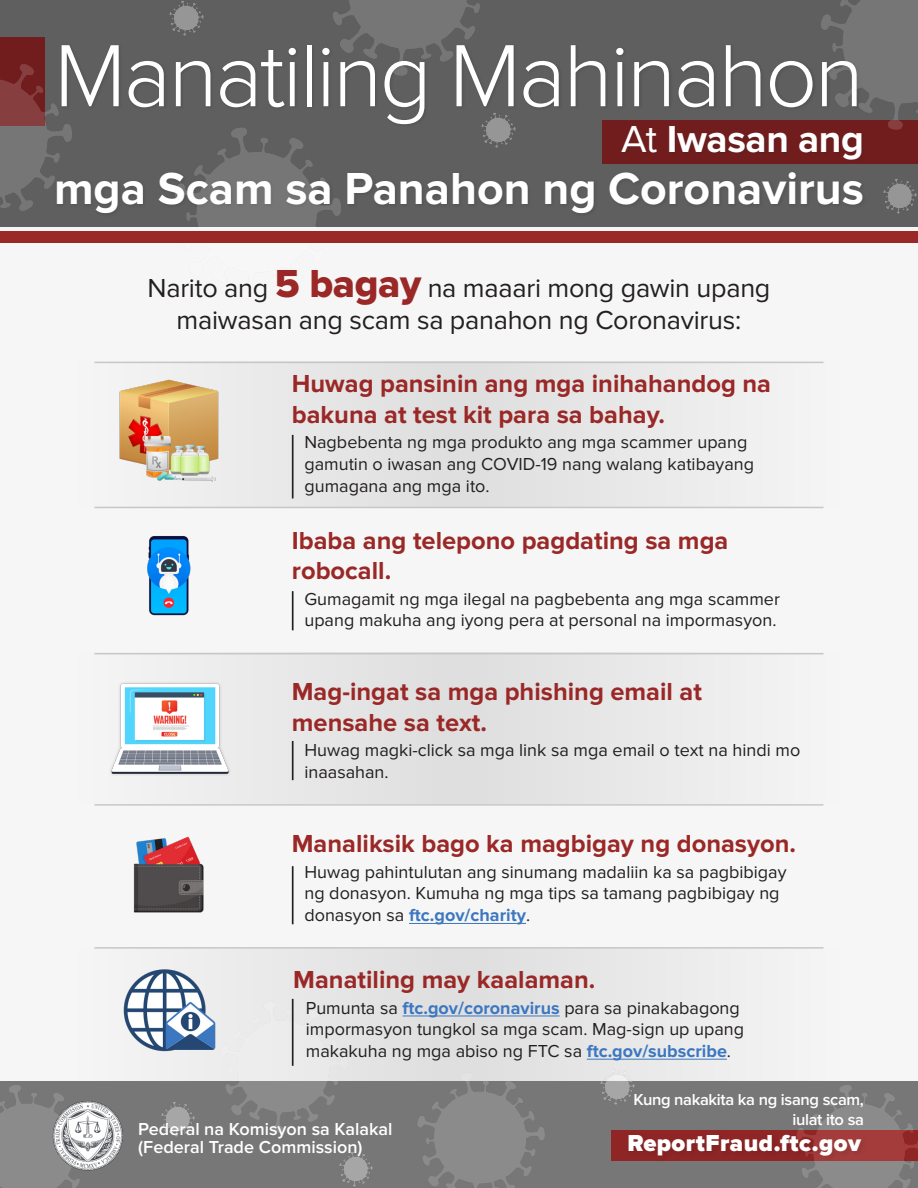
<style>
.page{position:relative;width:918px;height:1188px;background:#f6f6f6}
.page>*{position:absolute;margin:0;border:0;box-sizing:border-box;transform-origin:0 0}
.t1{font:300 91.5px "Proxima Nova";letter-spacing:-.03em;color:#fff}
.t2{font:700 46.5px "Proxima Nova";color:#fff}
.t3{font:700 39px "Proxima Nova";letter-spacing:-.01em;color:#fff}
.t4{font:27px/32.4px "Proxima Nova";letter-spacing:-.01em;color:#231f20;text-align:center}
.t5{font:700 25.5px/30.6px "Proxima Nova";color:#9a2827}
.t6{font:900 24px "Proxima Nova";letter-spacing:.02em;color:#fff}
.t7{font:18px/21.6px "Proxima Nova";color:#231f20}
.t8{font:600 18px/18px "Proxima Nova";color:#fff}
.t9{font:600 16.5px/19.8px "Proxima Nova";letter-spacing:-.02em;color:#fff;text-align:right}
.s1{font-weight:400}
.s2{font-family:"Proxima Nova Extrabld";font-size:40.5px;color:#9a2827}
.s3{font-weight:700;color:#3c77c0}
</style>
<div class="page">
<div style="left:459px;top:653px;width:381px;height:151px;background:#eaeaea"></div>
<div style="left:78px;top:653px;width:381px;height:151px;background:linear-gradient(to right,#f5f5f5,#dedede)"></div>
<div style="left:459px;top:947px;width:381px;height:135px;background:#eaeaea"></div>
<div style="left:78px;top:947px;width:381px;height:135px;background:linear-gradient(to right,#f6f6f5,#ddddde)"></div>
<img style="left:147px;top:536px;width:44px;height:80px">
<div style="left:109px;top:681px;width:123px;height:96px;background:#ececec"></div>
<img style="left:108px;top:680px;width:121px;height:97px">
<div style="left:459px;top:362px;width:381px;height:146px;background:#eaeaea"></div>
<div style="left:78px;top:362px;width:381px;height:146px;background:linear-gradient(to right,#f5f5f5,#dedede)"></div>
<hr style="left:292px;top:741px;width:2px;height:39px;background:#231f20">
<img style="left:119px;top:379px;width:100px;height:103px">
<hr style="left:292px;top:866px;width:2px;height:58px;background:#231f20">
<img style="left:133px;top:836px;width:71px;height:77px">
<div style="left:0;top:1081px;width:918px;height:107px;background:#777"></div>
<img style="left:216px;top:997px;width:137px;height:136px">
<img style="left:798px;top:1080px;width:120px;height:108px">
<img style="left:0;top:1080px;width:98px;height:108px">
<img style="left:412px;top:1067px;width:133px;height:121px">
<img style="left:161px;top:1102px;width:34px;height:35px">
<img style="left:600px;top:1069px;width:35px;height:36px">
<img style="left:339px;top:1152px;width:34px;height:35px">
<img style="left:49px;top:1098px;width:74px;height:75px">
<svg style="left:611px;top:1130px;width:307px;height:30px;background:#982f2e"></svg>
<div style="left:627px;top:1134px;width:241px;height:28px;background:#231f20;opacity:.15"></div>
<div style="left:0;top:0;width:918px;height:226px;background:#5f5f5f"></div>
<div style="left:603px;top:121px;width:315px;height:43px;background:#721d1d"></div>
<div style="left:0;top:37px;width:44px;height:89px;background:#721d1d"></div>
<div style="left:60px;top:43px;width:800px;height:85px;background:#5f5f5f"></div>
<div style="left:621px;top:125px;width:245px;height:38px;background:#701d1d"></div>
<img style="left:169px;top:128px;width:179px;height:99px">
<img style="left:814px;top:0;width:104px;height:130px">
<img style="left:0;top:47px;width:78px;height:180px">
<img style="left:333px;top:0;width:147px;height:76px">
<img style="left:883px;top:179px;width:34px;height:35px">
<img style="left:481px;top:113px;width:35px;height:35px">
<img style="left:169px;top:1px;width:35px;height:35px">
<div style="left:0;top:231px;width:918px;height:12px;background:#9a2827"></div>
<img style="left:121px;top:968px;width:96px;height:84px">
<hr style="left:403px;top:1016px;width:157px;height:1px;background:#3c77c0">
<hr style="left:587px;top:1059px;width:140px;height:1px;background:#3c77c0">
<hr style="left:94px;top:362px;width:730px;height:1px;background:#c7c7c7">
<hr style="left:94px;top:507px;width:730px;height:1px;background:#c7c7c7">
<hr style="left:94px;top:653px;width:730px;height:1px;background:#c7c7c7">
<hr style="left:94px;top:804px;width:730px;height:2px;background:#c7c7c7">
<hr style="left:94px;top:947px;width:730px;height:2px;background:#c7c7c7">
<hr style="left:409px;top:923px;width:117px;height:1px;background:#3c77c0">
<hr style="left:292px;top:435px;width:2px;height:63px;background:#231f20">
<hr style="left:292px;top:591px;width:2px;height:39px;background:#231f20">
<hr style="left:292px;top:999px;width:2px;height:67px;background:#231f20">
<p class="t1" style="left:54px;top:23px;width:812px">Manatiling Mahinahon</p>
<p class="t3" style="left:621px;top:116px;width:244px"><span class="s1">At</span> Iwasan ang</p>
<p class="t2" style="left:54px;top:162px;width:811px">mga Scam sa Panahon ng Coronavirus</p>
<p class="t4" style="left:148px;top:272px;width:624px">Narito ang <span class="s2">5 bagay</span> na maaari mong gawin upang maiwasan ang scam sa panahon ng Coronavirus:</p>
<p class="t5" style="left:292px;top:369px;width:481px">Huwag pansinin ang mga inihahandog na bakuna at test kit para sa bahay.</p>
<p class="t7" style="left:304px;top:432px;width:451px">Nagbebenta ng mga produkto ang mga scammer upang gamutin o iwasan ang COVID-19 nang walang katibayang gumagana ang mga ito.</p>
<p class="t5" style="left:292px;top:525px;width:438px">Ibaba ang telepono pagdating sa mga robocall.</p>
<p class="t7" style="left:304px;top:588px;width:477px">Gumagamit ng mga ilegal na pagbebenta ang mga scammer upang makuha ang iyong pera at personal na impormasyon.</p>
<p class="t5" style="left:292px;top:677px;width:412px">Mag-ingat sa mga phishing email at mensahe sa text.</p>
<p class="t7" style="left:304px;top:739px;width:498px">Huwag magki-click sa mga link sa mga email o text na hindi mo inaasahan.</p>
<p class="t5" style="left:292px;top:829px;width:506px">Manaliksik bago ka magbigay ng donasyon.</p>
<p class="t7" style="left:304px;top:861px;width:484px">Huwag pahintulutan ang sinumang madaliin ka sa pagbibigay ng donasyon. Kumuha ng mga tips sa tamang pagbibigay ng donasyon sa <span class="s3">ftc.gov/charity</span>.</p>
<p class="t5" style="left:293px;top:965px;width:304px">Manatiling may kaalaman.</p>
<p class="t7" style="left:306px;top:997px;width:440px">Pumunta sa <span class="s3">ftc.gov/coronavirus</span> para sa pinakabagong impormasyon tungkol sa mga scam. Mag-sign up upang makakuha ng mga abiso ng FTC sa <span class="s3">ftc.gov/subscribe</span>.</p>
<p class="t8" style="left:138px;top:1120px;width:256px">Pederal na Komisyon sa Kalakal (Federal Trade Commission)</p>
<p class="t9" style="left:633px;top:1090px;width:232px">Kung nakakita ka ng isang scam, iulat ito sa</p>
<p class="t6" style="left:627px;top:1129px;width:235px">ReportFraud.ftc.gov</p>
</div>
